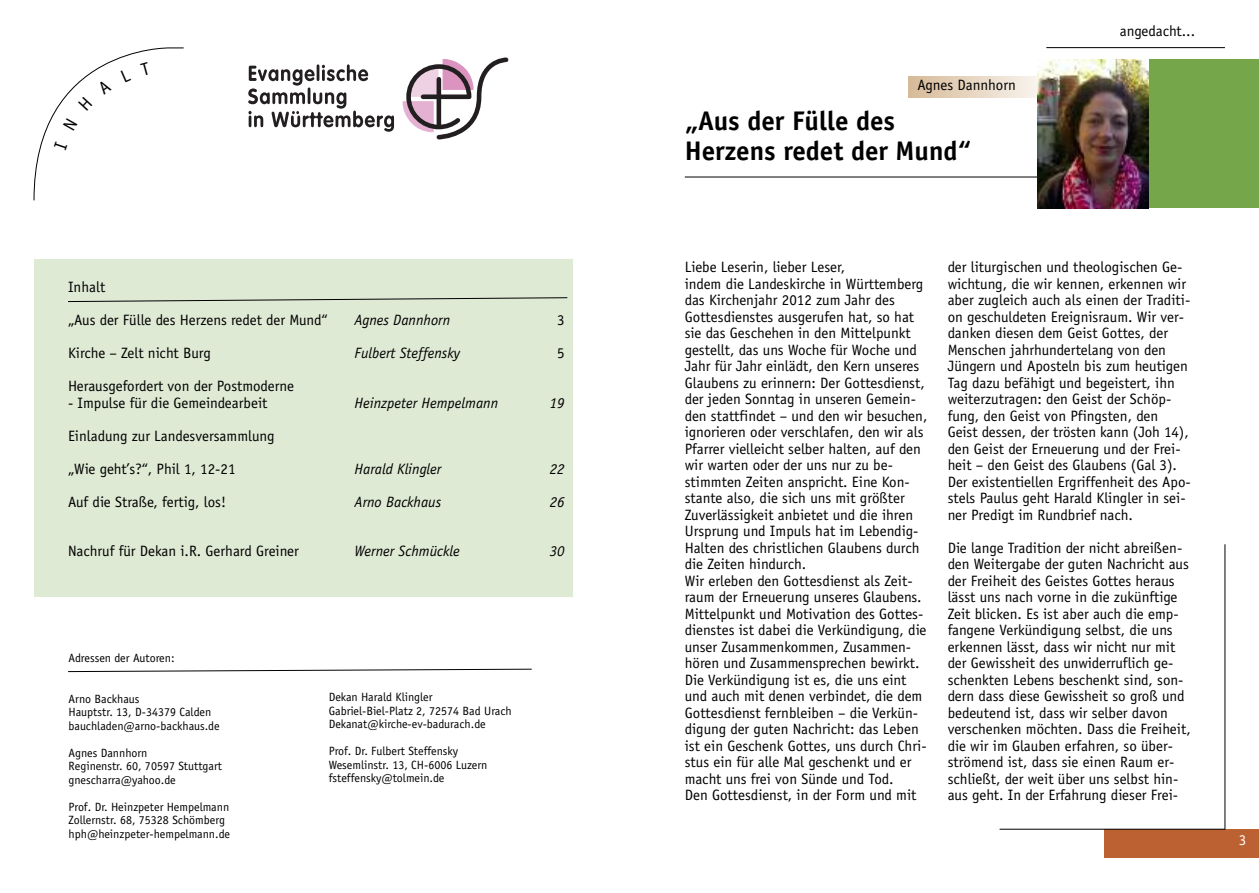
<style>
.page{position:relative;width:1259px;height:893px;background:#fff}
.page>*{position:absolute;margin:0;border:0;box-sizing:border-box;transform-origin:0 0}
.t1{font:700 27px/30px "Officina Sans";color:#000}
.t2{font:15px/16.5px "Officina Sans";color:#000}
.t3{font:italic 15px "Officina Sans";color:#000}
.t4{font:15px "Officina Sans";color:#fff}
.t5{font:12px/13.5px "Officina Sans";color:#000}
</style>
<div class="page">
<hr style="left:685px;top:177px;width:381px;height:1px;background:#000">
<div style="left:34px;top:259px;width:538px;height:338px;background:#dfead5"></div>
<div style="left:1104px;top:829px;width:155px;height:29px;background:#bc6232"></div>
<hr style="left:999px;top:829px;width:226px;height:1px;background:#000">
<hr style="left:1224px;top:544px;width:1px;height:286px;background:#000">
<hr style="left:1046px;top:47px;width:179px;height:1px;background:#000">
<svg style="left:403px;top:58px;width:105px;height:81px"></svg>
<svg style="left:248px;top:64px;width:146px;height:68px"></svg>
<svg style="left:909px;top:77px;width:128px;height:21px;background:#e7d6c2"></svg>
<div style="left:1063px;top:60px;width:196px;height:148px;background:#75a649"></div>
<img style="left:1037px;top:60px;width:111px;height:148px">
<svg style="left:68px;top:297px;width:500px;height:5px"></svg>
<svg style="left:68px;top:668px;width:464px;height:4px"></svg>
<svg style="left:33px;top:47px;width:151px;height:154px"></svg>
<p class="t2" style="left:68px;top:280px;width:39px">Inhalt</p>
<p class="t2" style="left:68px;top:313px;width:261px">„Aus der Fülle des Herzens redet der Mund“</p>
<p class="t3" style="left:355px;top:315px;width:97px">Agnes Dannhorn</p>
<p class="t2" style="left:557px;top:313px;width:9px">3</p>
<p class="t2" style="left:68px;top:346px;width:144px">Kirche – Zelt nicht Burg</p>
<p class="t3" style="left:355px;top:348px;width:107px">Fulbert Steffensky</p>
<p class="t2" style="left:557px;top:346px;width:9px">5</p>
<p class="t2" style="left:68px;top:379px;width:227px">Herausgefordert von der Postmoderne</p>
<p class="t2" style="left:68px;top:396px;width:201px">- Impulse für die Gemeindearbeit</p>
<p class="t3" style="left:355px;top:397px;width:145px">Heinzpeter Hempelmann</p>
<p class="t3" style="left:550px;top:397px;width:16px">19</p>
<p class="t2" style="left:68px;top:429px;width:208px">Einladung zur Landesversammlung</p>
<p class="t2" style="left:68px;top:462px;width:169px">„Wie geht’s?“, Phil 1, 12-21</p>
<p class="t3" style="left:355px;top:463px;width:88px">Harald Klingler</p>
<p class="t3" style="left:550px;top:463px;width:16px">22</p>
<p class="t2" style="left:68px;top:495px;width:160px">Auf die Straße, fertig, los!</p>
<p class="t3" style="left:355px;top:496px;width:88px">Arno Backhaus</p>
<p class="t3" style="left:550px;top:496px;width:16px">26</p>
<p class="t2" style="left:68px;top:544px;width:232px">Nachruf für Dekan i.R. Gerhard Greiner</p>
<p class="t3" style="left:355px;top:546px;width:107px">Werner Schmückle</p>
<p class="t3" style="left:550px;top:546px;width:16px">30</p>
<p class="t5" style="left:69px;top:652px;width:107px">Adressen der Autoren:</p>
<p class="t5" style="left:69px;top:693px;width:152px">Arno Backhaus<br>Hauptstr. 13, D-34379 Calden bauchladen@arno-backhaus.de</p>
<p class="t5" style="left:69px;top:747px;width:155px">Agnes Dannhorn<br>Reginenstr. 60, 70597 Stuttgart gnescharra@yahoo.de</p>
<p class="t5" style="left:69px;top:801px;width:163px">Prof. Dr. Heinzpeter Hempelmann<br>Zollernstr. 68, 75328 Schömberg hph@heinzpeter-hempelmann.de</p>
<p class="t5" style="left:329px;top:691px;width:185px">Dekan Harald Klingler<br>Gabriel-Biel-Platz 2, 72574 Bad Urach<br>Dekanat@kirche-ev-badurach.de</p>
<p class="t5" style="left:329px;top:745px;width:160px">Prof. Dr. Fulbert Steffensky<br>Wesemlinstr. 13, CH-6006 Luzern fsteffensky@tolmein.de</p>
<p class="t2" style="left:917px;top:78px;width:100px">Agnes Dannhorn</p>
<h1 class="t1" style="left:685px;top:108px;width:288px">„Aus der Fülle des<br>Herzens redet der Mund“</h1>
<p class="t2" style="left:1119px;top:24px;width:77px">angedacht...</p>
<p class="t2" style="left:685px;top:260px;width:244px">Liebe Leserin, lieber Leser,<br>indem die Landeskirche in Württemberg das Kirchenjahr 2012 zum Jahr des Gottesdienstes ausgerufen hat, so hat sie das Geschehen in den Mittelpunkt gestellt, das uns Woche für Woche und Jahr für Jahr einlädt, den Kern unseres Glaubens zu erinnern: Der Gottesdienst, der jeden Sonntag in unseren Gemein&shy;den stattfindet – und den wir besuchen, ignorieren oder verschlafen, den wir als Pfarrer vielleicht selber halten, auf den wir warten oder der uns nur zu be&shy;stimmten Zeiten anspricht. Eine Kon&shy;stante also, die sich uns mit größter Zuverlässigkeit anbietet und die ihren Ursprung und Impuls hat im Lebendig-Halten des christlichen Glaubens durch die Zeiten hindurch.<br>Wir erleben den Gottesdienst als Zeit&shy;raum der Erneuerung unseres Glaubens.<br>Mittelpunkt und Motivation des Gottes&shy;dienstes ist dabei die Verkündigung, die unser Zusammenkommen, Zusammen&shy;hören und Zusammensprechen bewirkt.<br>Die Verkündigung ist es, die uns eint und auch mit denen verbindet, die dem Gottesdienst fernbleiben – die Verkün&shy;digung der guten Nachricht: das Leben ist ein Geschenk Gottes, uns durch Chri&shy;stus ein für alle Mal geschenkt und er macht uns frei von Sünde und Tod.<br>Den Gottesdienst, in der Form und mit</p>
<p class="t2" style="left:947px;top:260px;width:245px">der liturgischen und theologischen Ge&shy;wichtung, die wir kennen, erkennen wir aber zugleich auch als einen der Traditi&shy;on geschuldeten Ereignisraum. Wir ver&shy;danken diesen dem Geist Gottes, der Menschen jahrhundertelang von den Jüngern und Aposteln bis zum heutigen Tag dazu befähigt und begeistert, ihn weiterzutragen: den Geist der Schöp&shy;fung, den Geist von Pfingsten, den Geist dessen, der trösten kann (Joh 14), den Geist der Erneuerung und der Frei&shy;heit – den Geist des Glaubens (Gal 3).<br>Der existentiellen Ergriffenheit des Apo&shy;stels Paulus geht Harald Klingler in sei&shy;ner Predigt im Rundbrief nach.</p>
<p class="t2" style="left:947px;top:541px;width:245px">Die lange Tradition der nicht abreißen&shy;den Weitergabe der guten Nachricht aus der Freiheit des Geistes Gottes heraus lässt uns nach vorne in die zukünftige Zeit blicken. Es ist aber auch die emp&shy;fangene Verkündigung selbst, die uns erkennen lässt, dass wir nicht nur mit der Gewissheit des unwiderruflich ge&shy;schenkten Lebens beschenkt sind, son&shy;dern dass diese Gewissheit so groß und bedeutend ist, dass wir selber davon verschenken möchten. Dass die Freiheit, die wir im Glauben erfahren, so über&shy;strömend ist, dass sie einen Raum er&shy;schließt, der weit über uns selbst hin&shy;aus geht. In der Erfahrung dieser Frei-</p>
<p class="t4" style="left:1238px;top:834px;width:9px">3</p>
</div>
